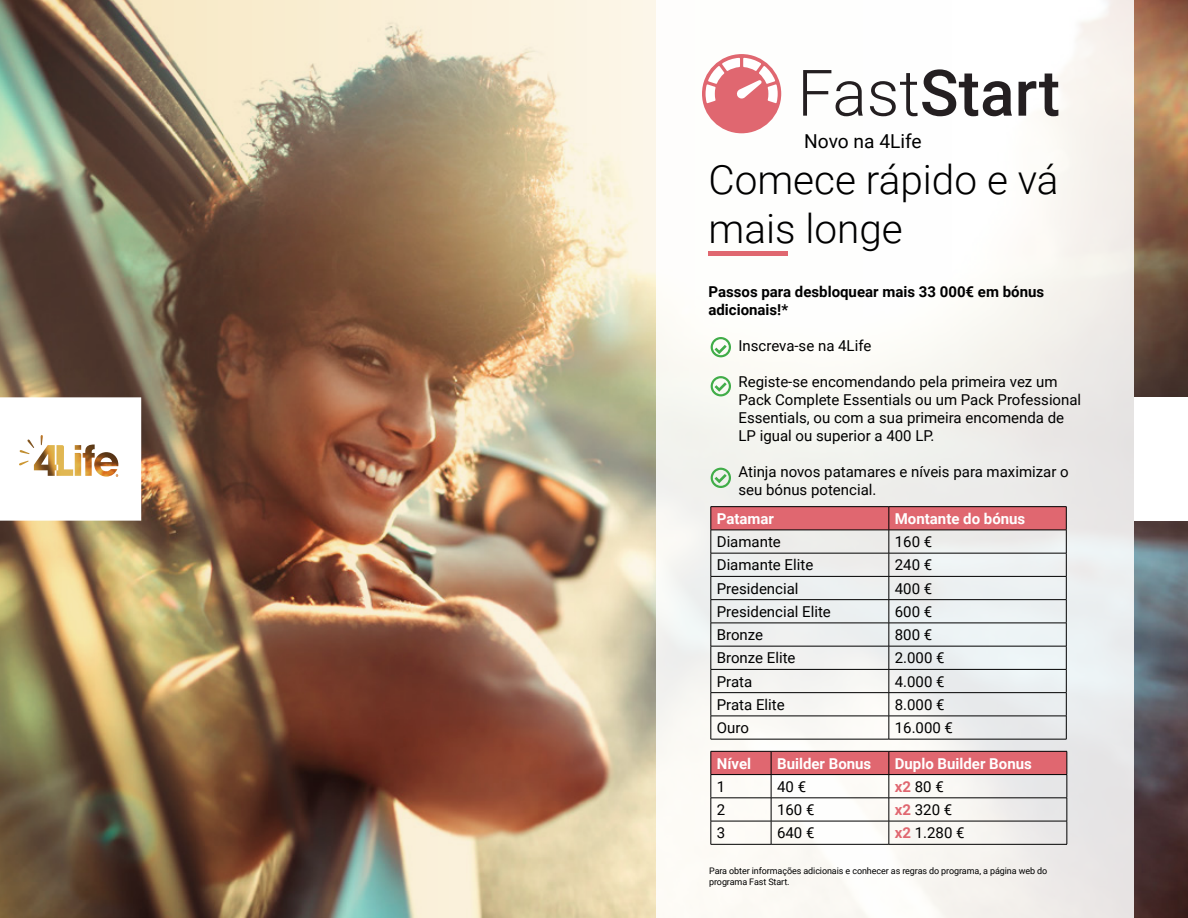
<style>
.page{position:relative;width:1188px;height:918px;background:#fff}
.page>*{position:absolute;margin:0;border:0;box-sizing:border-box;transform-origin:0 0}
.t1{font:300 40.5px/48.6px "Roboto";color:#000}
.t2{font:19.2px "Roboto";color:#000}
.t3{font:15px/18px "Roboto";color:#000}
.t4{font:700 15px "Roboto";color:#fff}
.t5{font:700 15px "Roboto";color:#000}
.t6{font:9px "Roboto";letter-spacing:-.01em;color:#000}
.s1{font-weight:700;color:#e06770}
</style>
<div class="page">
<img style="left:0;top:0;width:1188px;height:918px">
<svg style="left:0;top:397px;width:141px;height:124px"></svg>
<div style="left:1134px;top:397px;width:54px;height:124px;background:#fff"></div>
<div style="left:657px;top:0;width:477px;height:918px;background:linear-gradient(to right,#fefefb,#f1f0ee)"></div>
<hr style="left:711px;top:506px;width:178px;height:1px;background:#000">
<hr style="left:889px;top:506px;width:177px;height:1px;background:#000">
<svg style="left:711px;top:507px;width:356px;height:232px"></svg>
<hr style="left:711px;top:739px;width:178px;height:1px;background:#000">
<hr style="left:889px;top:739px;width:177px;height:1px;background:#000">
<svg style="left:711px;top:337px;width:20px;height:20px"></svg>
<svg style="left:711px;top:376px;width:20px;height:20px"></svg>
<svg style="left:711px;top:468px;width:20px;height:20px"></svg>
<svg style="left:803px;top:70px;width:60px;height:46px"></svg>
<svg style="left:870px;top:69px;width:142px;height:47px"></svg>
<svg style="left:1019px;top:74px;width:39px;height:42px"></svg>
<div style="left:702px;top:54px;width:79px;height:79px;background:#e06770;border-radius:50%"></div>
<svg style="left:706px;top:58px;width:72px;height:45px"></svg>
<hr style="left:708px;top:252px;width:80px;height:4px;background:#e06770">
<svg style="left:711px;top:751px;width:357px;height:93px"></svg>
<hr style="left:711px;top:844px;width:60px;height:1px;background:#000">
<hr style="left:771px;top:844px;width:118px;height:1px;background:#000">
<hr style="left:889px;top:844px;width:178px;height:1px;background:#000">
<p class="t2" style="left:804px;top:127px;width:119px">Novo na 4Life</p>
<p class="t1" style="left:708px;top:154px;width:352px">Comece rápido e vá mais longe</p>
<p class="t5" style="left:708px;top:281px;width:337px">Passos para desbloquear mais 33 000€ em bónus</p>
<p class="t5" style="left:708px;top:299px;width:81px">adicionais!*</p>
<p class="t3" style="left:738px;top:336px;width:134px">Inscreva-se na 4Life</p>
<p class="t3" style="left:738px;top:372px;width:344px">Registe-se encomendando pela primeira vez um Pack Complete Essentials ou um Pack Professional Essentials, ou com a sua primeira encomenda de LP igual ou superior a 400 LP.</p>
<p class="t3" style="left:738px;top:462px;width:332px">Atinja novos patamares e níveis para maximizar o</p>
<p class="t3" style="left:738px;top:480px;width:139px">seu bónus potencial.</p>
<p class="t4" style="left:717px;top:508px;width:59px">Patamar</p>
<p class="t4" style="left:895px;top:508px;width:132px">Montante do bónus</p>
<p class="t3" style="left:717px;top:532px;width:66px">Diamante</p>
<p class="t3" style="left:895px;top:532px;width:39px">160 €</p>
<p class="t3" style="left:717px;top:556px;width:98px">Diamante Elite</p>
<p class="t3" style="left:895px;top:556px;width:39px">240 €</p>
<p class="t3" style="left:717px;top:579px;width:83px">Presidencial</p>
<p class="t3" style="left:895px;top:579px;width:39px">400 €</p>
<p class="t3" style="left:717px;top:602px;width:116px">Presidencial Elite</p>
<p class="t3" style="left:895px;top:602px;width:39px">600 €</p>
<p class="t3" style="left:717px;top:625px;width:48px">Bronze</p>
<p class="t3" style="left:895px;top:625px;width:39px">800 €</p>
<p class="t3" style="left:717px;top:649px;width:80px">Bronze Elite</p>
<p class="t3" style="left:895px;top:649px;width:51px">2.000 €</p>
<p class="t3" style="left:717px;top:672px;width:37px">Prata</p>
<p class="t3" style="left:895px;top:672px;width:51px">4.000 €</p>
<p class="t3" style="left:717px;top:695px;width:69px">Prata Elite</p>
<p class="t3" style="left:895px;top:695px;width:51px">8.000 €</p>
<p class="t3" style="left:717px;top:718px;width:34px">Ouro</p>
<p class="t3" style="left:895px;top:718px;width:60px">16.000 €</p>
<p class="t4" style="left:717px;top:753px;width:36px">Nível</p>
<p class="t4" style="left:777px;top:753px;width:96px">Builder Bonus</p>
<p class="t4" style="left:895px;top:753px;width:139px">Duplo Builder Bonus</p>
<p class="t3" style="left:717px;top:777px;width:10px">1</p>
<p class="t3" style="left:777px;top:777px;width:31px">40 €</p>
<p class="t3" style="left:895px;top:777px;width:50px"><span class="s1">x2</span> 80 €</p>
<p class="t3" style="left:717px;top:800px;width:10px">2</p>
<p class="t3" style="left:777px;top:800px;width:39px">160 €</p>
<p class="t3" style="left:895px;top:800px;width:59px"><span class="s1">x2</span> 320 €</p>
<p class="t3" style="left:717px;top:823px;width:10px">3</p>
<p class="t3" style="left:777px;top:823px;width:39px">640 €</p>
<p class="t3" style="left:895px;top:823px;width:71px"><span class="s1">x2</span> 1.280 €</p>
<p class="t6" style="left:709px;top:864px;width:340px">Para obter informações adicionais e conhecer as regras do programa, a página web do</p>
<p class="t6" style="left:709px;top:875px;width:82px">programa Fast Start.</p>
</div>
